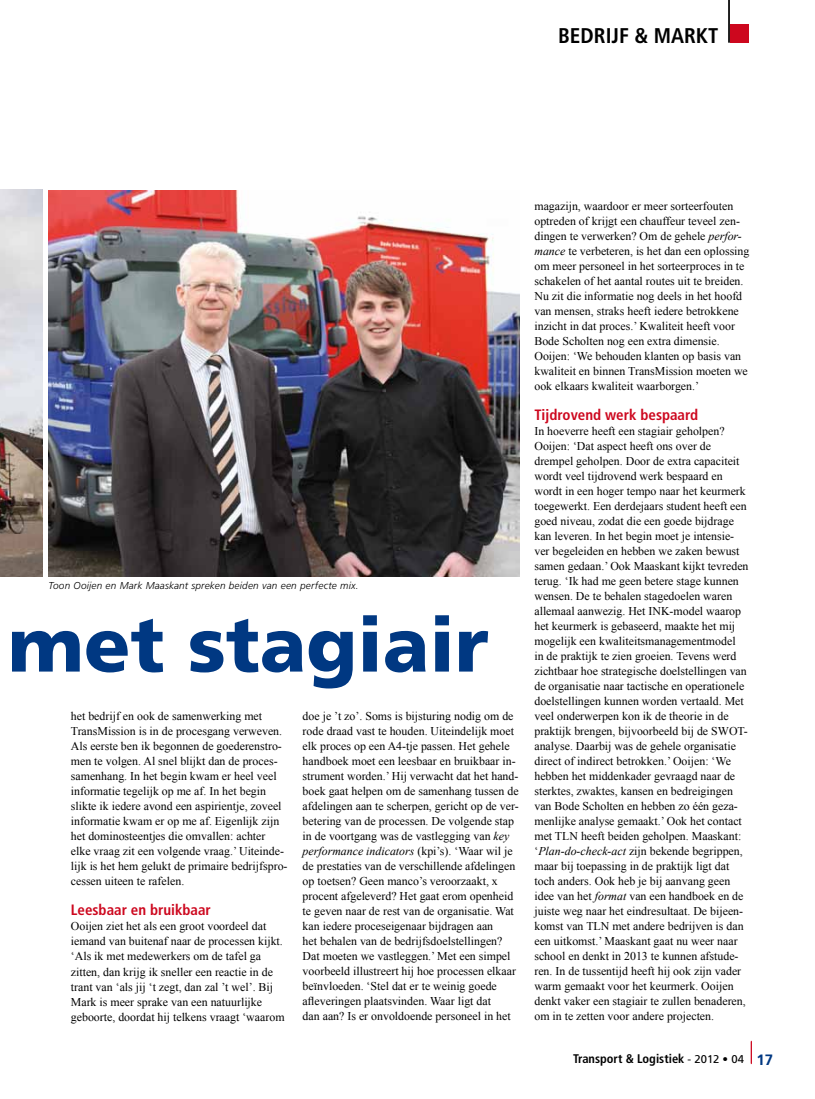
<style>
.page{position:relative;width:815px;height:1099px;background:#fff}
.page>*{position:absolute;margin:0;border:0;box-sizing:border-box;transform-origin:0 0}
.t1{font:900 76.25px "Frutiger";color:#003882}
.t2{font:700 condensed 21.25px "Frutiger";color:#000}
.t3{font:700 condensed 15px "Frutiger";color:#cd071e}
.t4{font:700 condensed 12.5px "Frutiger";color:#000}
.t5{font:11.88px/15px "Times New Roman";color:#000}
.t6{font:italic 300 10px "Frutiger";letter-spacing:.02em;color:#000}
.s1{font-style:italic}
.s2{font-weight:400;font-stretch:normal;font-size:11.25px}
.s3{font-stretch:normal;font-size:15px;color:#003882}
</style>
<div class="page">
<div style="left:730px;top:24px;width:18px;height:19px;background:#cd071e"></div>
<hr style="left:728px;top:0;width:2px;height:43px;background:#000">
<svg style="left:751px;top:1040px;width:1px;height:24px"></svg>
<img style="left:0;top:189px;width:42px;height:387px">
<img style="left:49px;top:191px;width:470px;height:385px">
<h2 class="t2" style="left:558px;top:23px;width:159px">bedrijf &amp; markt</h2>
<p class="t6" style="left:48px;top:579px;width:312px">Toon Ooijen en Mark Maaskant spreken beiden van een perfecte mix.</p>
<h1 class="t1" style="left:8px;top:598px;width:482px">met stagiair</h1>
<p class="t5" style="left:71px;top:708px;width:218px">het bedrijf en ook de samenwerking met TransMission is in de procesgang verweven.<br>Als eerste ben ik begonnen de goederenstro&shy;men te volgen. Al snel blijkt dan de proces&shy;samenhang. In het begin kwam er heel veel informatie tegelijk op me af. In het begin slikte ik iedere avond een aspirientje, zoveel informatie kwam er op me af. Eigenlijk zijn het dominosteentjes die omvallen: achter elke vraag zit een volgende vraag.’ Uiteinde&shy;lijk is het hem gelukt de primaire bedrijfspro&shy;cessen uiteen te rafelen.</p>
<p class="t3" style="left:71px;top:901px;width:142px">Leesbaar en bruikbaar</p>
<p class="t5" style="left:71px;top:918px;width:215px">Ooijen ziet het als een groot voordeel dat iemand van buitenaf naar de processen kijkt. ‘Als ik met medewerkers om de tafel ga zitten, dan krijg ik sneller een reactie in de trant van ‘als jij ‘t zegt, dan zal ’t wel’. Bij Mark is meer sprake van een natuurlijke geboorte, doordat hij telkens vraagt ‘waarom</p>
<p class="t5" style="left:303px;top:708px;width:218px">doe je ’t zo’. Soms is bijsturing nodig om de rode draad vast te houden. Uiteindelijk moet elk proces op een A4-tje passen. Het gehele handboek moet een leesbaar en bruikbaar in&shy;strument worden.’ Hij verwacht dat het hand&shy;boek gaat helpen om de samenhang tussen de afdelingen aan te scherpen, gericht op de ver&shy;betering van de processen. De volgende stap in de voortgang was de vastlegging van <span class="s1">key performance indicators</span> (kpi’s). ‘Waar wil je de prestaties van de verschillende afdelingen op toetsen? Geen manco’s veroorzaakt, x procent afgeleverd? Het gaat erom openheid te geven naar de rest van de organisatie. Wat kan iedere proceseigenaar bijdragen aan<br>het behalen van de bedrijfsdoelstellingen?<br>Dat moeten we vastleggen.’ Met een simpel voorbeeld illustreert hij hoe processen elkaar beïnvloeden. ‘Stel dat er te weinig goede afleveringen plaatsvinden. Waar ligt dat<br>dan aan? Is er onvoldoende personeel in het</p>
<p class="t5" style="left:534px;top:198px;width:217px">magazijn, waardoor er meer sorteerfouten optreden of krijgt een chauffeur teveel zen&shy;dingen te verwerken? Om de gehele <span class="s1">perfor&shy;mance</span> te verbeteren, is het dan een oplossing om meer personeel in het sorteerproces in te schakelen of het aantal routes uit te breiden.<br>Nu zit die informatie nog deels in het hoofd van mensen, straks heeft iedere betrokkene inzicht in dat proces.’ Kwaliteit heeft voor Bode Scholten nog een extra dimensie.<br>Ooijen: ‘We behouden klanten op basis van kwaliteit en binnen TransMission moeten we ook elkaars kwaliteit waarborgen.’</p>
<p class="t3" style="left:534px;top:406px;width:165px">Tijdrovend werk bespaard</p>
<p class="t5" style="left:534px;top:423px;width:216px">In hoeverre heeft een stagiair geholpen?<br>Ooijen: ‘Dat aspect heeft ons over de drempel geholpen. Door de extra capaciteit wordt veel tijdrovend werk bespaard en wordt in een hoger tempo naar het keurmerk toegewerkt. Een derdejaars student heeft een goed niveau, zodat die een goede bijdrage kan leveren. In het begin moet je intensie&shy;ver begeleiden en hebben we zaken bewust samen gedaan.’ Ook Maaskant kijkt tevreden terug. ‘Ik had me geen betere stage kunnen wensen. De te behalen stagedoelen waren allemaal aanwezig. Het INK-model waarop het keurmerk is gebaseerd, maakte het mij mogelijk een kwaliteitsmanagementmodel<br>in de praktijk te zien groeien. Tevens werd zichtbaar hoe strategische doelstellingen van de organisatie naar tactische en operationele doelstellingen kunnen worden vertaald. Met veel onderwerpen kon ik de theorie in de praktijk brengen, bijvoorbeeld bij de SWOT&shy;analyse. Daarbij was de gehele organisatie direct of indirect betrokken.’ Ooijen: ‘We hebben het middenkader gevraagd naar de sterktes, zwaktes, kansen en bedreigingen van Bode Scholten en hebben zo één geza&shy;menlijke analyse gemaakt.’ Ook het contact met TLN heeft beiden geholpen. Maaskant: ‘<span class="s1">Plan-do-check-act</span> zijn bekende begrippen, maar bij toepassing in de praktijk ligt dat toch anders. Ook heb je bij aanvang geen idee van het <span class="s1">format</span> van een handboek en de juiste weg naar het eindresultaat. De bijeen&shy;komst van TLN met andere bedrijven is dan een uitkomst.’ Maaskant gaat nu weer naar school en denkt in 2013 te kunnen afstude&shy;ren. In de tussentijd heeft hij ook zijn vader warm gemaakt voor het keurmerk. Ooijen denkt vaker een stagiair te zullen benaderen, om in te zetten voor andere projecten.</p>
<p class="t4" style="left:573px;top:1051px;width:202px">Transport &amp; Logistiek <span class="s2">- 2012 • 04</span> <span class="s3">17</span></p>
</div>
